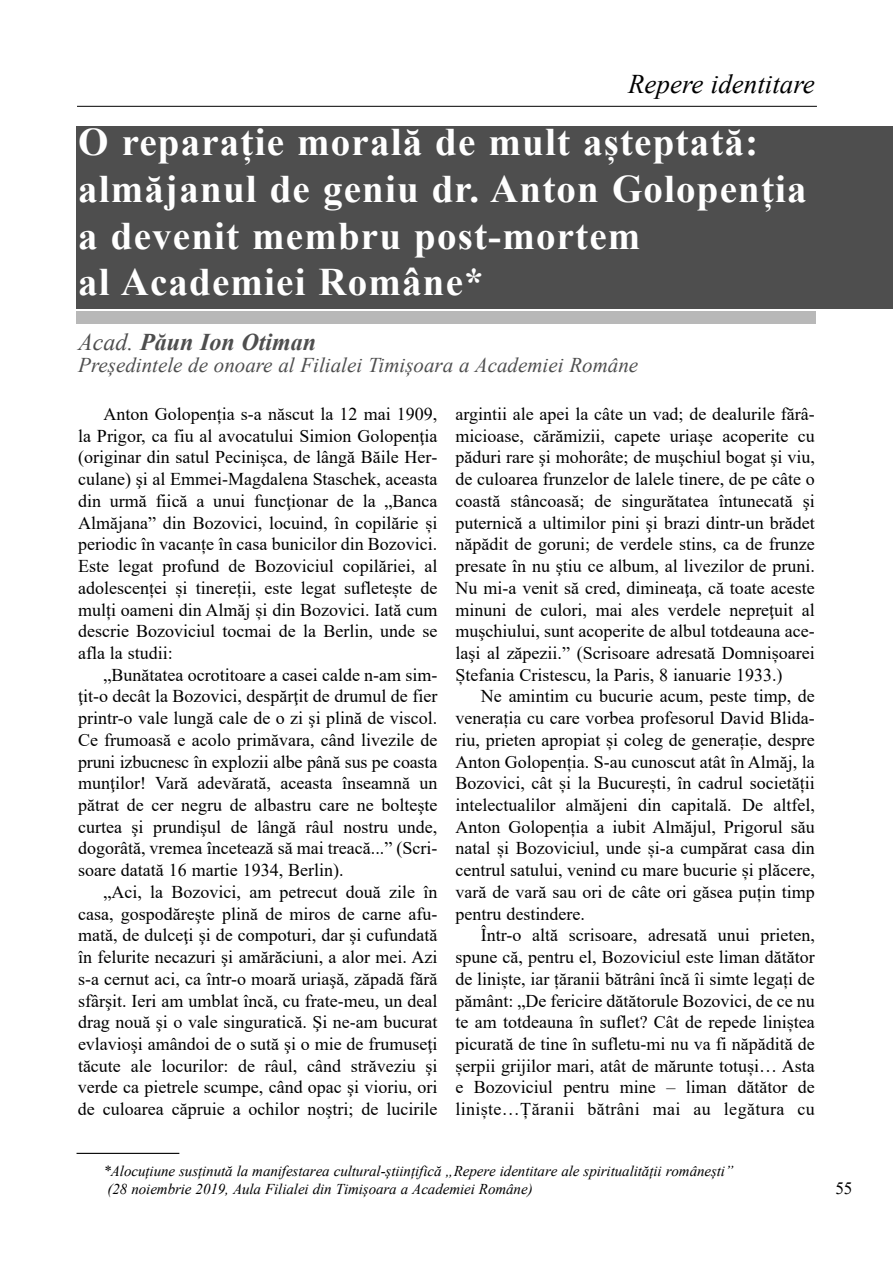
<style>
.page{position:relative;width:893px;height:1263px;background:#fff}
.page>*{position:absolute;margin:0;border:0;box-sizing:border-box;transform-origin:0 0}
.t1{font:700 39px/46.8px "Times New Roman";letter-spacing:.03em;color:#fff}
.t2{font:italic 27px "Times New Roman";color:#000}
.t3{font:italic 700 24px "Times New Roman";color:#4e4e4e}
.t4{font:italic 21px "Times New Roman";color:#4e4e4e}
.t5{font:18px/21.8px "Times New Roman";color:#000;text-align:justify}
.t6{font:17.25px "Times New Roman";color:#000}
.t7{font:italic 15px/18px "Times New Roman";letter-spacing:-.005em;color:#000}
.s1{font-weight:400}
</style>
<div class="page">
<div style="left:77px;top:311px;width:739px;height:13px;background:#b8b8b8"></div>
<div style="left:76px;top:126px;width:817px;height:182px;background:#4e4e4e"></div>
<hr style="left:77px;top:1153px;width:102px;height:1px;background:#000">
<hr style="left:77px;top:106px;width:740px;height:1px;background:#000">
<h2 class="t2" style="left:628px;top:68px;width:188px">Repere identitare</h2>
<h1 class="t1" style="left:78px;top:118px;width:730px">o reparație morală de mult așteptată: almăjanul de geniu dr. Anton golopenția a devenit membru post-mortem<br>al Academiei Române*</h1>
<h3 class="t3" style="left:78px;top:328px;width:239px"><span class="s1">Acad.</span> Păun Ion Otiman</h3>
<p class="t4" style="left:78px;top:353px;width:561px">Președintele de onoare al Filialei Timișoara a Academiei Române</p>
<p class="t5" style="left:78px;top:403px;width:361px;text-indent:26px">Anton Golopenția s-a născut la 12 mai 1909, la Prigor, ca fiu al avocatului Simion Golopenţia (originar din satul Pecinişca, de lângă Băile Her&shy;culane) şi al Emmei-Magdalena Staschek, aceasta din urmă fiică a unui funcţionar de la „Banca Almăjana” din Bozovici, locuind, în copilărie și periodic în vacanțe în casa bunicilor din Bozovici.<br>Este legat profund de Bozoviciul copilăriei, al adolescenței și tinereții, este legat sufletește de mulți oameni din Almăj și din Bozovici. Iată cum descrie Bozoviciul tocmai de la Berlin, unde se afla la studii:</p>
<p class="t5" style="left:78px;top:664px;width:361px;text-indent:26px">„Bunătatea ocrotitoare a casei calde n-am sim&shy;ţit-o decât la Bozovici, despărţit de drumul de fier printr-o vale lungă cale de o zi şi plină de viscol.<br>Ce frumoasă e acolo primăvara, când livezile de pruni izbucnesc în explozii albe până sus pe coasta munţilor! Vară adevărată, aceasta înseamnă un pătrat de cer negru de albastru care ne bolteşte curtea şi prundişul de lângă râul nostru unde, dogorâtă, vremea încetează să mai treacă...” (Scri&shy;soare datată 16 martie 1934, Berlin).</p>
<p class="t5" style="left:78px;top:881px;width:361px;text-indent:26px">„Aci, la Bozovici, am petrecut două zile în casa, gospodăreşte plină de miros de carne afu&shy;mată, de dulceţi şi de compoturi, dar şi cufundată în felurite necazuri şi amărăciuni, a alor mei. Azi s-a cernut aci, ca într-o moară uriaşă, zăpadă fără sfârşit. Ieri am umblat încă, cu frate-meu, un deal drag nouă şi o vale singuratică. Şi ne-am bucurat evlavioşi amândoi de o sută şi o mie de frumuseţi tăcute ale locurilor: de râul, când străveziu şi verde ca pietrele scumpe, când opac şi vioriu, ori de culoarea căpruie a ochilor noştri; de lucirile</p>
<p class="t5" style="left:455px;top:403px;width:361px">argintii ale apei la câte un vad; de dealurile fărâ&shy;micioase, cărămizii, capete uriaşe acoperite cu păduri rare şi mohorâte; de muşchiul bogat şi viu, de culoarea frunzelor de lalele tinere, de pe câte o coastă stâncoasă; de singurătatea întunecată şi puternică a ultimilor pini şi brazi dintr-un brădet năpădit de goruni; de verdele stins, ca de frunze presate în nu ştiu ce album, al livezilor de pruni.<br>Nu mi-a venit să cred, dimineaţa, că toate aceste minuni de culori, mai ales verdele nepreţuit al muşchiului, sunt acoperite de albul totdeauna ace&shy;laşi al zăpezii.” (Scrisoare adresată Domnișoarei Ștefania Cristescu, la Paris, 8 ianuarie 1933.)</p>
<p class="t5" style="left:455px;top:685px;width:361px;text-indent:26px">Ne amintim cu bucurie acum, peste timp, de venerația cu care vorbea profesorul David Blida&shy;riu, prieten apropiat și coleg de generație, despre Anton Golopenția. S-au cunoscut atât în Almăj, la Bozovici, cât și la București, în cadrul societății intelectualilor almăjeni din capitală. De altfel, Anton Golopenția a iubit Almăjul, Prigorul său natal și Bozoviciul, unde și-a cumpărat casa din centrul satului, venind cu mare bucurie și plăcere, vară de vară sau ori de câte ori găsea puțin timp pentru destindere.</p>
<p class="t5" style="left:455px;top:924px;width:361px;text-indent:26px">Într-o altă scrisoare, adresată unui prieten, spune că, pentru el, Bozoviciul este liman dătător de liniște, iar țăranii bătrâni încă îi simte legați de pământ: „De fericire dătătorule Bozovici, de ce nu te am totdeauna în suflet? Cât de repede liniștea picurată de tine în sufletu-mi nu va fi năpădită de șerpii grijilor mari, atât de mărunte totuși… Asta e Bozoviciul pentru mine – liman dătător de liniște…Țăranii bătrâni mai au legătura cu</p>
<p class="t7" style="left:104px;top:1162px;width:631px">*Alocuțiune susținută la manifestarea cultural-științifică „Repere identitare ale spiritualității românești” (28 noiembrie 2019, Aula Filialei din Timișoara a Academiei Române)</p>
<p class="t6" style="left:835px;top:1178px;width:19px">55</p>
</div>
